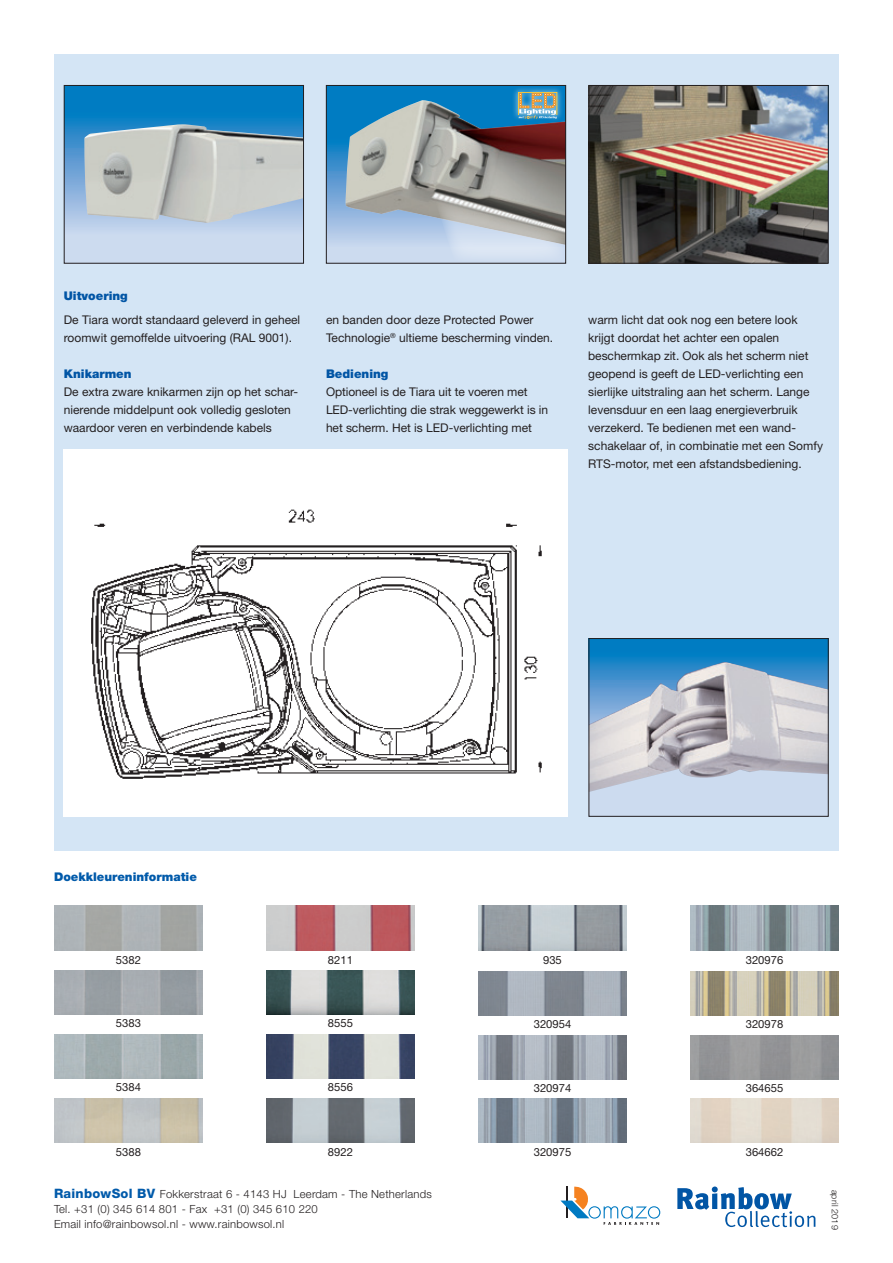
<style>
.page{position:relative;width:893px;height:1263px;background:#fff}
.page>*{position:absolute;margin:0;border:0;box-sizing:border-box;transform-origin:0 0}
.t1{font:12px/18px "Helvetica Neue";color:#231f20}
.t2{font:900 12px "Helvetica Neue";color:#0155a5}
.t3{font:900 12px "Helvetica Neue";color:#015aaa}
.t4{font:300 11.25px/15px "Helvetica Neue";letter-spacing:.02em;color:#231f20}
.t5{font:11.25px "Helvetica Neue";color:#231f20}
.t6{font:300 9px "Helvetica Neue";letter-spacing:.02em;color:#231f20}
.s1{font-weight:800;font-size:12.9px;color:#015aaa}
</style>
<div class="page">
<div style="left:54px;top:54px;width:785px;height:796px;background:#d4e5f5"></div>
<div style="left:64px;top:449px;width:504px;height:367px;background:#fff"></div>
<svg style="left:560px;top:1186px;width:100px;height:39px"></svg>
<svg style="left:677px;top:1186px;width:138px;height:41px"></svg>
<img style="left:591px;top:87px;width:235px;height:174px">
<div style="left:589px;top:85px;width:239px;height:178px;border:1px solid #231f20"></div>
<svg style="left:66px;top:87px;width:236px;height:148px;background:#3995ce"></svg>
<img style="left:84px;top:124px;width:218px;height:99px">
<div style="left:64px;top:85px;width:240px;height:178px;border:1px solid #231f20"></div>
<svg style="left:328px;top:87px;width:236px;height:160px;background:#2f8ecb"></svg>
<img style="left:346px;top:100px;width:218px;height:145px">
<div style="left:326px;top:85px;width:240px;height:178px;border:1px solid #231f20"></div>
<img style="left:266px;top:906px;width:149px;height:44px">
<img style="left:266px;top:1098px;width:149px;height:45px">
<img style="left:266px;top:971px;width:149px;height:44px">
<img style="left:266px;top:1035px;width:149px;height:43px">
<img style="left:690px;top:971px;width:149px;height:44px">
<img style="left:690px;top:1098px;width:149px;height:45px">
<img style="left:690px;top:906px;width:149px;height:44px">
<img style="left:54px;top:971px;width:149px;height:44px">
<img style="left:54px;top:1035px;width:149px;height:43px">
<img style="left:54px;top:1098px;width:149px;height:45px">
<img style="left:54px;top:906px;width:149px;height:44px">
<img style="left:478px;top:906px;width:149px;height:44px">
<img style="left:478px;top:1035px;width:149px;height:44px">
<img style="left:478px;top:1098px;width:149px;height:45px">
<img style="left:478px;top:971px;width:149px;height:44px">
<svg style="left:591px;top:640px;width:235px;height:22px;background:#037dc3"></svg>
<img style="left:591px;top:662px;width:235px;height:130px">
<svg style="left:434px;top:198px;width:133px;height:65px"></svg>
<img style="left:91px;top:509px;width:451px;height:270px">
<div style="left:512px;top:86px;width:51px;height:35px;background:#fff;opacity:.5"></div>
<div style="left:518px;top:92px;width:39px;height:23px;border:1px solid #ffc938"></div>
<svg style="left:519px;top:93px;width:38px;height:26px"></svg>
<p class="t2" style="left:64px;top:288px;width:66px">Uitvoering</p>
<p class="t1" style="left:64px;top:311px;width:238px">De Tiara wordt standaard geleverd in geheel roomwit gemoffelde uitvoering (RAL 9001).</p>
<p class="t2" style="left:64px;top:367px;width:69px">Knikarmen</p>
<p class="t1" style="left:64px;top:383px;width:236px">De extra zware knikarmen zijn op het schar&shy;nierende middelpunt ook volledig gesloten waardoor veren en verbindende kabels</p>
<p class="t1" style="left:326px;top:311px;width:229px">en banden door deze Protected Power<br>Technologie<sup>®</sup> ultieme bescherming vinden.</p>
<p class="t2" style="left:326px;top:367px;width:64px">Bediening</p>
<p class="t1" style="left:326px;top:383px;width:224px">Optioneel is de Tiara uit te voeren met<br>LED-verlichting die strak weggewerkt is in het scherm. Het is LED-verlichting met</p>
<p class="t1" style="left:588px;top:311px;width:236px">warm licht dat ook nog een betere look krijgt doordat het achter een opalen beschermkap zit. Ook als het scherm niet geopend is geeft de LED-verlichting een sierlijke uitstraling aan het scherm. Lange levensduur en een laag energieverbruik verzekerd. Te bedienen met een wand&shy;schakelaar of, in combinatie met een Somfy RTS-motor, met een afstandsbediening.</p>
<p class="t3" style="left:54px;top:869px;width:144px">Doekkleureninformatie</p>
<p class="t5" style="left:116px;top:953px;width:27px">5382</p>
<p class="t5" style="left:543px;top:953px;width:20px">935</p>
<p class="t5" style="left:328px;top:953px;width:27px">8211</p>
<p class="t5" style="left:746px;top:953px;width:39px">320976</p>
<p class="t5" style="left:116px;top:1016px;width:27px">5383</p>
<p class="t5" style="left:328px;top:1016px;width:27px">8555</p>
<p class="t5" style="left:534px;top:1018px;width:39px">320954</p>
<p class="t5" style="left:746px;top:1018px;width:39px">320978</p>
<p class="t5" style="left:116px;top:1080px;width:27px">5384</p>
<p class="t5" style="left:116px;top:1145px;width:27px">5388</p>
<p class="t5" style="left:328px;top:1080px;width:27px">8556</p>
<p class="t5" style="left:746px;top:1081px;width:39px">364655</p>
<p class="t5" style="left:534px;top:1081px;width:39px">320974</p>
<p class="t5" style="left:328px;top:1145px;width:27px">8922</p>
<p class="t5" style="left:534px;top:1145px;width:39px">320975</p>
<p class="t5" style="left:746px;top:1145px;width:39px">364662</p>
<p class="t4" style="left:54px;top:1186px;width:379px"><span class="s1">RainbowSol BV</span> Fokkerstraat 6 - 4143 HJ Leerdam - The Netherlands<br>Tel. +31 (0) 345 614 801 - Fax +31 (0) 345 610 220<br>Email info@rainbowsol.nl - www.rainbowsol.nl</p>
<p class="t6" style="left:841px;top:1189px;width:42px;rotate:90deg">april 2019</p>
</div>
